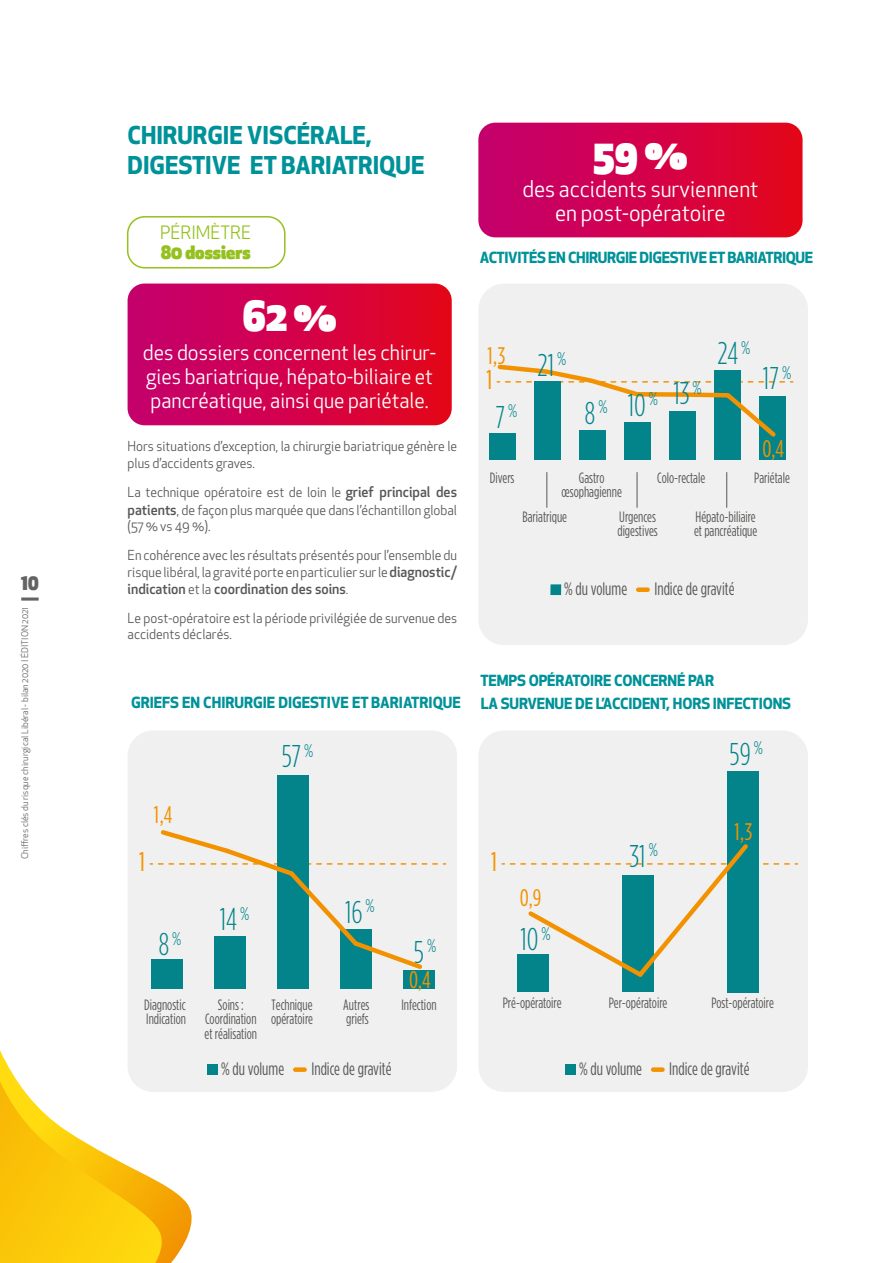
<style>
.page{position:relative;width:893px;height:1263px;background:#fff}
.page>*{position:absolute;margin:0;border:0;box-sizing:border-box;transform-origin:0 0}
.t1{font:900 40.5px "Apex New";color:#fff}
.t2{font:300 31.5px "Gotham Condensed";color:#02848a}
.t3{font:27px "Gotham Condensed";color:#f39200}
.t4{font:700 24px/30px "Apex New";color:#009299}
.t5{font:24px "Gotham Condensed";color:#f39200}
.t6{font:22.5px/24px "Apex New";color:#fff;text-align:center}
.t7{font:21px/24px "Apex New";color:#fff}
.t8{font:18px "Gotham Condensed";color:#575756;scale:.93 1}
.t9{font:900 18px "Apex New";color:#95c11f}
.t10{font:18px "Apex New";color:#95c11f}
.t11{font:900 18px "Apex New";color:#646363}
.t12{font:15px/14.4px "Gotham Condensed";color:#575756;scale:.93 1}
.t13{font:700 15px/22.5px "Apex New";letter-spacing:-.01em;color:#009299}
.t14{font:500 14.25px "Apex New";color:#575756}
.t15{font:13.5px/16.2px "Apex New";color:#575756}
.t16{font:9px "Apex New";color:#646363}
.s1{font-weight:500;font-size:14.25px}
.s2{font-weight:400;font-size:13.5px}
</style>
<div class="page">
<svg style="left:0;top:1050px;width:192px;height:213px"></svg>
<svg style="left:21px;top:597px;width:18px;height:4px"></svg>
<div style="left:128px;top:730px;width:329px;height:362px;background:#f0f0f0;border-radius:26px"></div>
<div style="left:295px;top:1067px;width:10px;height:5px;background:#f39200"></div>
<div style="left:208px;top:1064px;width:10px;height:11px;background:#02848a"></div>
<div style="left:403px;top:970px;width:32px;height:18px;background:#02848a"></div>
<div style="left:340px;top:928px;width:32px;height:60px;background:#02848a"></div>
<div style="left:277px;top:775px;width:32px;height:213px;background:#02848a"></div>
<div style="left:214px;top:936px;width:32px;height:52px;background:#02848a"></div>
<div style="left:152px;top:958px;width:31px;height:30px;background:#02848a"></div>
<svg style="left:158px;top:830px;width:288px;height:139px"></svg>
<div style="left:478px;top:730px;width:330px;height:362px;background:#f0f0f0;border-radius:26px"></div>
<div style="left:727px;top:771px;width:32px;height:221px;background:#02848a"></div>
<div style="left:622px;top:876px;width:32px;height:116px;background:#02848a"></div>
<div style="left:517px;top:954px;width:32px;height:38px;background:#02848a"></div>
<div style="left:653px;top:1067px;width:9px;height:5px;background:#f39200"></div>
<div style="left:565px;top:1064px;width:11px;height:11px;background:#02848a"></div>
<svg style="left:510px;top:844px;width:287px;height:133px"></svg>
<div style="left:478px;top:284px;width:330px;height:361px;background:#f0f0f0;border-radius:26px"></div>
<div style="left:638px;top:587px;width:10px;height:5px;background:#f39200"></div>
<div style="left:550px;top:584px;width:11px;height:11px;background:#02848a"></div>
<hr style="left:546px;top:472px;width:1px;height:36px;background:#575756">
<hr style="left:637px;top:472px;width:1px;height:36px;background:#575756">
<hr style="left:726px;top:472px;width:1px;height:36px;background:#575756">
<div style="left:759px;top:396px;width:27px;height:64px;background:#02848a"></div>
<div style="left:714px;top:370px;width:27px;height:90px;background:#02848a"></div>
<div style="left:669px;top:411px;width:27px;height:49px;background:#02848a"></div>
<div style="left:624px;top:423px;width:27px;height:37px;background:#02848a"></div>
<div style="left:579px;top:430px;width:27px;height:30px;background:#02848a"></div>
<div style="left:534px;top:381px;width:27px;height:79px;background:#02848a"></div>
<div style="left:489px;top:434px;width:27px;height:26px;background:#02848a"></div>
<svg style="left:495px;top:364px;width:298px;height:73px"></svg>
<div style="left:127px;top:216px;width:159px;height:52px;border:2px solid #95c11f;border-radius:17px"></div>
<svg style="left:478px;top:123px;width:324px;height:114px;background:#d3054b"></svg>
<svg style="left:128px;top:284px;width:324px;height:141px;background:#d30348"></svg>
<h3 class="t11" style="left:21px;top:571px;width:19px">10</h3>
<p class="t16" style="left:19px;top:859px;width:254px;rotate:-90deg">Chiffres clés du risque chirurgical Libéral - bilan 2020 I ÉDITION 2021</p>
<h3 class="t4" style="left:128px;top:119px;width:298px">CHIRURGIE VISCÉRALE,<br>DIGESTIVE ET BARIATRIQUE</h3>
<h3 class="t10" style="left:160px;top:221px;width:92px">PÉRIMÈTRE</h3>
<h3 class="t9" style="left:161px;top:241px;width:92px">80 dossiers</h3>
<h1 class="t1" style="left:243px;top:290px;width:95px">62 %</h1>
<h3 class="t7" style="left:143px;top:340px;width:295px">des dossiers concernent les chirur&shy;gies bariatrique, hépato-biliaire et pancréatique, ainsi que pariétale.</h3>
<p class="t15" style="left:128px;top:438px;width:331px">Hors situations d’exception, la chirurgie bariatrique génère le plus d’accidents graves.</p>
<p class="t15" style="left:128px;top:484px;width:331px;line-height:16.6px;text-align:justify">La technique opératoire est de loin le <span class="s1">grief principal des patients</span>, de façon plus marquée que dans l’échantillon global (57 % vs 49 %).</p>
<p class="t15" style="left:128px;top:546px;width:331px;line-height:17.1px">En cohérence avec les résultats présentés pour l’ensemble du risque libéral, la gravité porte en particulier sur le <span class="s1">diagnostic/</span></p>
<p class="t14" style="left:128px;top:579px;width:222px">indication <span class="s2">et la</span> coordination des soins<span class="s2">.</span></p>
<p class="t15" style="left:128px;top:610px;width:331px">Le post-opératoire est la période privilégiée de survenue des accidents déclarés.</p>
<p class="t13" style="left:131px;top:691px;width:331px">GRIEFS EN CHIRURGIE DIGESTIVE ET BARIATRIQUE</p>
<h3 class="t3" style="left:139px;top:847px;width:7px">1</h3>
<h3 class="t5" style="left:154px;top:802px;width:20px">1,4</h3>
<h2 class="t2" style="left:159px;top:928px;width:24px">8 <sup>%</sup></h2>
<h2 class="t2" style="left:282px;top:740px;width:33px">57 <sup>%</sup></h2>
<h2 class="t2" style="left:220px;top:903px;width:31px">14 <sup>%</sup></h2>
<h2 class="t2" style="left:345px;top:895px;width:31px">16 <sup>%</sup></h2>
<h2 class="t2" style="left:414px;top:935px;width:24px">5 <sup>%</sup></h2>
<h3 class="t5" style="left:409px;top:966px;width:23px">0,4</h3>
<p class="t12" style="left:205px;top:997px;width:58px;text-align:center">Soins :<br>Coordination et réalisation</p>
<p class="t12" style="left:144px;top:997px;width:47px">Diagnostic<br>Indication</p>
<p class="t12" style="left:271px;top:997px;width:47px">Technique opératoire</p>
<p class="t12" style="left:343px;top:997px;width:30px">Autres</p>
<p class="t12" style="left:401px;top:997px;width:39px">Infection</p>
<p class="t12" style="left:346px;top:1011px;width:26px">griefs</p>
<h3 class="t8" style="left:221px;top:1059px;width:69px">% du volume</h3>
<h3 class="t8" style="left:311px;top:1059px;width:88px">Indice de gravité</h3>
<h1 class="t1" style="left:593px;top:127px;width:96px">59 %</h1>
<h3 class="t6" style="left:522px;top:177px;width:238px">des accidents surviennent en post-opératoire</h3>
<p class="t13" style="left:480px;top:246px;width:335px">ACTIVITÉS EN CHIRURGIE DIGESTIVE ET BARIATRIQUE</p>
<h3 class="t5" style="left:488px;top:343px;width:19px">1,3</h3>
<h3 class="t3" style="left:486px;top:365px;width:7px">1</h3>
<h2 class="t2" style="left:537px;top:348px;width:30px">21 <sup>%</sup></h2>
<h2 class="t2" style="left:495px;top:400px;width:23px">7 <sup>%</sup></h2>
<h2 class="t2" style="left:585px;top:396px;width:24px">8 <sup>%</sup></h2>
<h2 class="t2" style="left:628px;top:383px;width:75px">10 <sup>%</sup> 13 <sup>%</sup></h2>
<h2 class="t2" style="left:718px;top:336px;width:34px">24 <sup>%</sup></h2>
<h2 class="t2" style="left:763px;top:362px;width:30px">17 <sup>%</sup></h2>
<h3 class="t5" style="left:762px;top:436px;width:23px">0,4</h3>
<p class="t12" style="left:490px;top:470px;width:28px">Divers</p>
<p class="t12" style="left:754px;top:470px;width:40px">Pariétale</p>
<p class="t12" style="left:562px;top:470px;width:66px;text-align:center">Gastro œsophagienne</p>
<p class="t12" style="left:617px;top:509px;width:45px">Urgences digestives</p>
<p class="t12" style="left:657px;top:470px;width:53px">Colo-rectale</p>
<p class="t12" style="left:694px;top:509px;width:70px">Hépato-biliaire et pancréatique</p>
<p class="t12" style="left:522px;top:509px;width:50px">Bariatrique</p>
<h3 class="t8" style="left:564px;top:579px;width:69px">% du volume</h3>
<h3 class="t8" style="left:654px;top:579px;width:88px">Indice de gravité</h3>
<p class="t13" style="left:480px;top:669px;width:312px">TEMPS OPÉRATOIRE CONCERNÉ PAR<br>LA SURVENUE DE L’ACCIDENT, HORS INFECTIONS</p>
<h2 class="t2" style="left:729px;top:737px;width:35px">59 <sup>%</sup></h2>
<h3 class="t3" style="left:491px;top:847px;width:7px">1</h3>
<h3 class="t5" style="left:520px;top:884px;width:23px">0,9</h3>
<h2 class="t2" style="left:520px;top:922px;width:32px">10 <sup>%</sup></h2>
<h2 class="t2" style="left:629px;top:839px;width:30px">31 <sup>%</sup></h2>
<h3 class="t5" style="left:734px;top:818px;width:19px">1,3</h3>
<p class="t12" style="left:503px;top:995px;width:65px">Pré-opératoire</p>
<p class="t12" style="left:609px;top:995px;width:64px">Per-opératoire</p>
<p class="t12" style="left:711px;top:995px;width:69px">Post-opératoire</p>
<h3 class="t8" style="left:579px;top:1059px;width:69px">% du volume</h3>
<h3 class="t8" style="left:669px;top:1059px;width:88px">Indice de gravité</h3>
</div>
